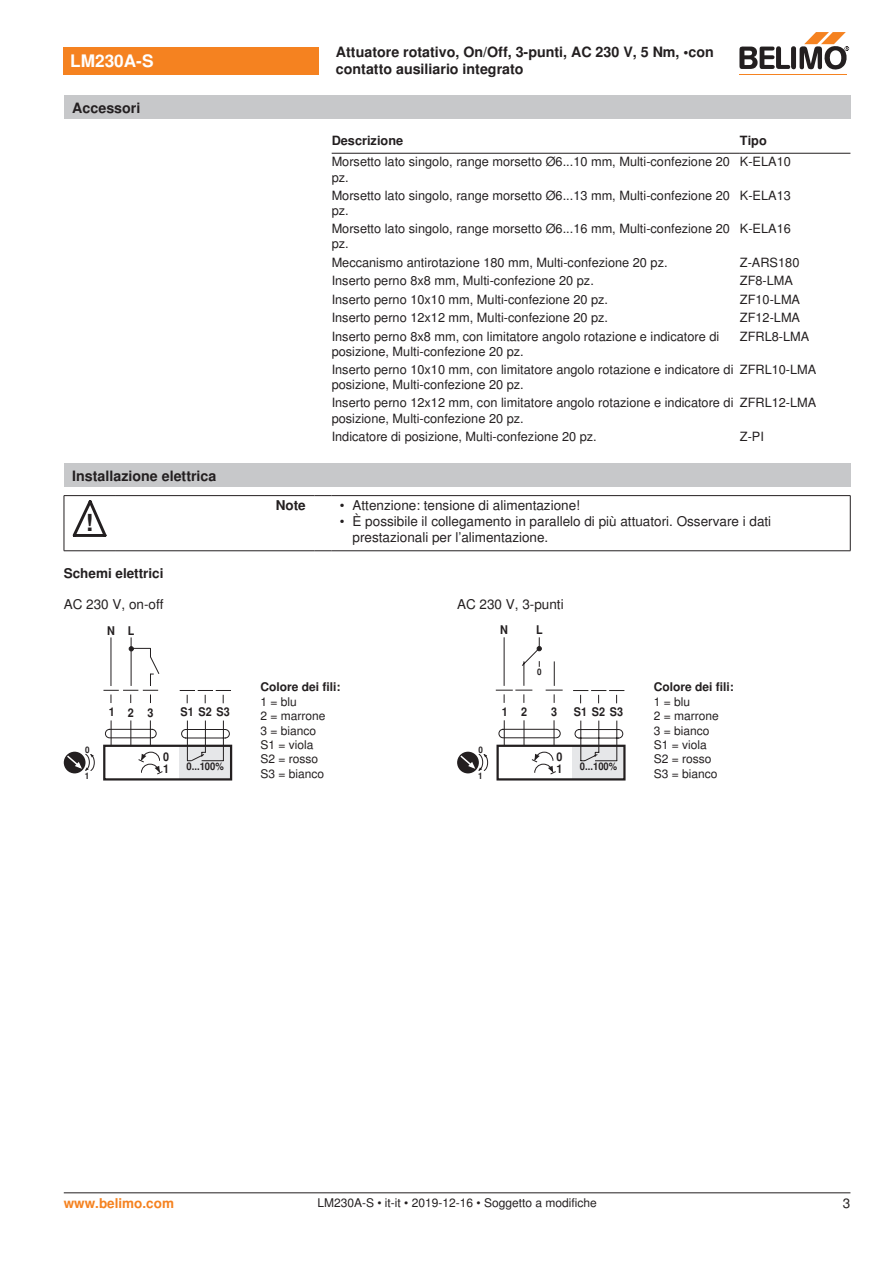
<style>
.page{position:relative;width:893px;height:1263px;background:#fff}
.page>*{position:absolute;margin:0;border:0;box-sizing:border-box;transform-origin:0 0}
.t1{font:700 23.55px "Nimbus Sans BEL";color:#231f20}
.t2{font:700 17.25px "Nimbus Sans BEL";color:#fff}
.t3{font:700 14.25px/17.1px "Nimbus Sans BEL";color:#231f20}
.Bulletpoints{font:13.5px/16.2px "Nimbus Sans BEL";color:#231f20}
.Anschluss_Schema_Bas{font:13.5px "Nimbus Sans BEL";color:#231f20}
.Tabellenkopf_rechtsb{font:700 13.5px "Nimbus Sans BEL";color:#231f20}
.t4{font:700 13.5px "Nimbus Sans BEL";color:#f58220}
.Rechtsbündig_Footer{font:13.5px "Nimbus Sans BEL";color:#231f20}
.Tabellentext_1mm{font:12.75px/15.3px "Nimbus Sans BEL";color:#231f20}
.Tabellenkopf{font:700 12.75px "Nimbus Sans BEL";color:#231f20}
.Legende{font:12px/14.4px "Nimbus Sans BEL";color:#231f20}
.Footer_EU_center{font:12px "Nimbus Sans BEL";color:#231f20}
.Anschluss_Schema_Bas-2{font:700 12px "Nimbus Sans BEL";color:#231f20}
.t5{font:700 12px "Nimbus Sans BEL";color:#231f20;scale:.9 1}
.t6{font:700 10.5px "Nimbus Sans BEL";color:#231f20;scale:.9 1}
.t7{font:700 9px "Nimbus Sans BEL";color:#231f20;scale:.9 1}
</style>
<div class="page">
<hr style="left:332px;top:153px;width:408px;height:1px;background:#231f20">
<hr style="left:740px;top:153px;width:110px;height:1px;background:#231f20">
<div style="left:64px;top:464px;width:786px;height:23px;background:#c7c8ca"></div>
<hr style="left:64px;top:496px;width:1px;height:55px;background:#231f20">
<hr style="left:850px;top:496px;width:1px;height:55px;background:#231f20">
<hr style="left:64px;top:495px;width:51px;height:1px;background:#231f20">
<hr style="left:115px;top:495px;width:199px;height:1px;background:#231f20">
<svg style="left:314px;top:495px;width:17px;height:1px"></svg>
<hr style="left:331px;top:495px;width:519px;height:1px;background:#231f20">
<hr style="left:64px;top:550px;width:51px;height:1px;background:#231f20">
<hr style="left:115px;top:550px;width:199px;height:1px;background:#231f20">
<svg style="left:314px;top:550px;width:17px;height:1px"></svg>
<hr style="left:331px;top:550px;width:519px;height:1px;background:#231f20">
<svg style="left:73px;top:500px;width:34px;height:37px"></svg>
<div style="left:179px;top:746px;width:51px;height:33px;background:#e6e7e9"></div>
<div style="left:103px;top:745px;width:129px;height:35px;border:2px solid #231f20"></div>
<div style="left:64px;top:752px;width:22px;height:21px;background:#231f20;border-radius:50%"></div>
<svg style="left:65px;top:754px;width:30px;height:17px"></svg>
<svg style="left:103px;top:637px;width:129px;height:137px"></svg>
<div style="left:572px;top:746px;width:51px;height:33px;background:#e6e7e9"></div>
<div style="left:496px;top:745px;width:130px;height:35px;border:2px solid #231f20"></div>
<svg style="left:457px;top:752px;width:22px;height:21px"></svg>
<svg style="left:459px;top:754px;width:29px;height:17px"></svg>
<svg style="left:495px;top:637px;width:130px;height:137px"></svg>
<div style="left:64px;top:47px;width:255px;height:27px;background:#f58220"></div>
<hr style="left:739px;top:74px;width:107px;height:1px;background:#f58220">
<svg style="left:739px;top:32px;width:110px;height:38px"></svg>
<div style="left:64px;top:96px;width:786px;height:23px;background:#c7c8ca"></div>
<hr style="left:64px;top:1192px;width:786px;height:1px;background:#231f20">
<p class="t2" style="left:70px;top:51px;width:85px">LM230A-S</p>
<p class="t3" style="left:336px;top:44px;width:379px">Attuatore rotativo, On/Off, 3-punti, AC 230 V, 5 Nm, •con contatto ausiliario integrato</p>
<p class="t3" style="left:72px;top:100px;width:70px">Accessori</p>
<p class="t3" style="left:72px;top:467px;width:146px">Installazione elettrica</p>
<p class="t1" style="left:86px;top:508px;width:9px">!</p>
<p class="Tabellenkopf" style="left:332px;top:133px;width:73px">Descrizione</p>
<p class="Tabellenkopf" style="left:740px;top:133px;width:28px">Tipo</p>
<p class="Tabellentext_1mm" style="left:332px;top:154px;width:400px">Morsetto lato singolo, range morsetto Ø6...10 mm, Multi-confezione 20 pz.</p>
<p class="Tabellentext_1mm" style="left:740px;top:154px;width:53px">K-ELA10</p>
<p class="Tabellentext_1mm" style="left:332px;top:188px;width:400px">Morsetto lato singolo, range morsetto Ø6...13 mm, Multi-confezione 20 pz.</p>
<p class="Tabellentext_1mm" style="left:740px;top:188px;width:53px">K-ELA13</p>
<p class="Tabellentext_1mm" style="left:332px;top:221px;width:400px">Morsetto lato singolo, range morsetto Ø6...16 mm, Multi-confezione 20 pz.</p>
<p class="Tabellentext_1mm" style="left:740px;top:221px;width:53px">K-ELA16</p>
<p class="Tabellentext_1mm" style="left:332px;top:255px;width:337px">Meccanismo antirotazione 180 mm, Multi-confezione 20 pz.</p>
<p class="Tabellentext_1mm" style="left:740px;top:255px;width:61px">Z-ARS180</p>
<p class="Tabellentext_1mm" style="left:332px;top:273px;width:264px">Inserto perno 8x8 mm, Multi-confezione 20 pz.</p>
<p class="Tabellentext_1mm" style="left:740px;top:273px;width:55px">ZF8-LMA</p>
<p class="Tabellentext_1mm" style="left:332px;top:292px;width:278px">Inserto perno 10x10 mm, Multi-confezione 20 pz.</p>
<p class="Tabellentext_1mm" style="left:740px;top:292px;width:62px">ZF10-LMA</p>
<p class="Tabellentext_1mm" style="left:332px;top:310px;width:278px">Inserto perno 12x12 mm, Multi-confezione 20 pz.</p>
<p class="Tabellentext_1mm" style="left:740px;top:310px;width:62px">ZF12-LMA</p>
<p class="Tabellentext_1mm" style="left:332px;top:329px;width:389px">Inserto perno 8x8 mm, con limitatore angolo rotazione e indicatore di posizione, Multi-confezione 20 pz.</p>
<p class="Tabellentext_1mm" style="left:740px;top:329px;width:71px">ZFRL8-LMA</p>
<p class="Tabellentext_1mm" style="left:332px;top:362px;width:403px">Inserto perno 10x10 mm, con limitatore angolo rotazione e indicatore di posizione, Multi-confezione 20 pz.</p>
<p class="Tabellentext_1mm" style="left:740px;top:362px;width:78px">ZFRL10-LMA</p>
<p class="Tabellentext_1mm" style="left:332px;top:396px;width:403px">Inserto perno 12x12 mm, con limitatore angolo rotazione e indicatore di posizione, Multi-confezione 20 pz.</p>
<p class="Tabellentext_1mm" style="left:740px;top:396px;width:78px">ZFRL12-LMA</p>
<p class="Tabellentext_1mm" style="left:332px;top:429px;width:267px">Indicatore di posizione, Multi-confezione 20 pz.</p>
<p class="Tabellentext_1mm" style="left:740px;top:429px;width:26px">Z-PI</p>
<p class="Tabellenkopf_rechtsb" style="left:276px;top:497px;width:31px">Note</p>
<p class="Bulletpoints" style="left:340px;top:497px;width:242px">• Attenzione: tensione di alimentazione!</p>
<p class="Bulletpoints" style="left:353px;top:514px;width:420px;text-indent:-13px">• È possibile il collegamento in parallelo di più attuatori. Osservare i dati prestazionali per l’alimentazione.</p>
<p class="Tabellenkopf_rechtsb" style="left:64px;top:565px;width:101px">Schemi elettrici</p>
<p class="Anschluss_Schema_Bas" style="left:64px;top:596px;width:101px">AC 230 V, on-off</p>
<p class="Anschluss_Schema_Bas" style="left:457px;top:596px;width:108px">AC 230 V, 3-punti</p>
<p class="t5" style="left:107px;top:623px;width:32px">N L</p>
<p class="t7" style="left:85px;top:744px;width:7px">0</p>
<p class="t7" style="left:85px;top:770px;width:7px">1</p>
<p class="t5" style="left:109px;top:705px;width:51px">123</p>
<p class="t5" style="left:180px;top:705px;width:56px">S1 S2 S3</p>
<p class="t5" style="left:163px;top:749px;width:8px">0</p>
<p class="t5" style="left:163px;top:761px;width:8px">1</p>
<p class="t6" style="left:187px;top:761px;width:43px">0...100%</p>
<p class="Anschluss_Schema_Bas-2" style="left:260px;top:680px;width:82px">Colore dei fili:</p>
<p class="Legende" style="left:260px;top:695px;width:67px">1 = blu<br>2 = marrone<br>3 = bianco</p>
<p class="Legende" style="left:260px;top:738px;width:65px">S1 = viola<br>S2 = rosso<br>S3 = bianco</p>
<p class="t7" style="left:479px;top:744px;width:7px">0</p>
<p class="t7" style="left:478px;top:770px;width:7px">1</p>
<p class="t5" style="left:500px;top:623px;width:10px">N</p>
<p class="t5" style="left:536px;top:623px;width:9px">L</p>
<p class="t7" style="left:537px;top:666px;width:7px">0</p>
<p class="t5" style="left:502px;top:705px;width:29px">1 2</p>
<p class="t5" style="left:551px;top:705px;width:8px">3</p>
<p class="t5" style="left:574px;top:705px;width:56px">S1 S2 S3</p>
<p class="t5" style="left:556px;top:749px;width:8px">0</p>
<p class="t5" style="left:556px;top:761px;width:8px">1</p>
<p class="t6" style="left:580px;top:761px;width:43px">0...100%</p>
<p class="Anschluss_Schema_Bas-2" style="left:654px;top:680px;width:82px">Colore dei fili:</p>
<p class="Legende" style="left:654px;top:695px;width:67px">1 = blu<br>2 = marrone<br>3 = bianco</p>
<p class="Legende" style="left:654px;top:738px;width:65px">S1 = viola<br>S2 = rosso<br>S3 = bianco</p>
<p class="t4" style="left:64px;top:1195px;width:112px">www.belimo.com</p>
<p class="Footer_EU_center" style="left:317px;top:1196px;width:281px">LM230A-S • it-it • 2019-12-16 • Soggetto a modifiche</p>
<p class="Rechtsbündig_Footer" style="left:843px;top:1195px;width:9px">3</p>
</div>
